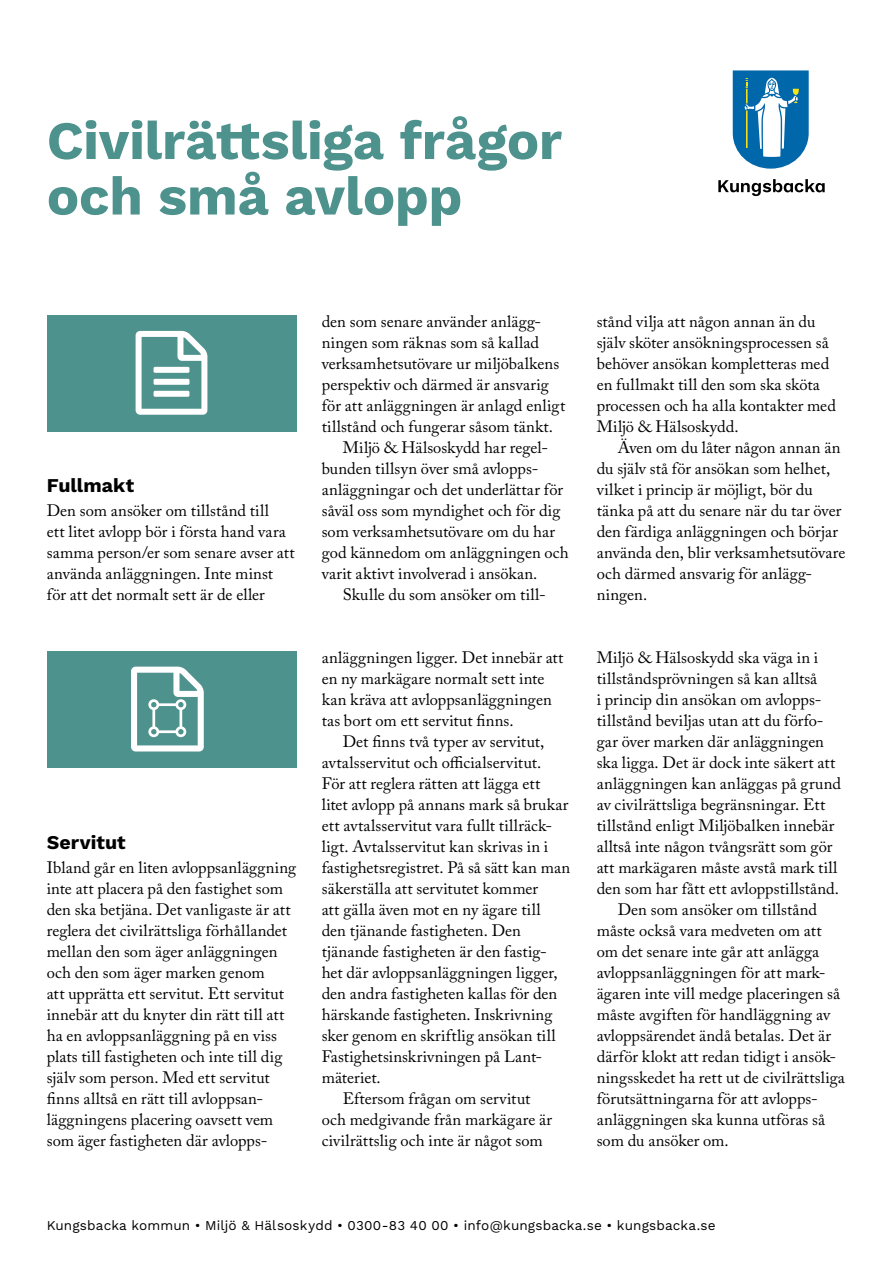
<style>
.page{position:relative;width:893px;height:1263px;background:#fff}
.page>*{position:absolute;margin:0;border:0;box-sizing:border-box;transform-origin:0 0}
.t1{font:700 54px/55.5px "Work Sans";letter-spacing:-.005em;color:#4e928d}
.t2{font:700 19.5px "Work Sans";letter-spacing:.005em;color:#000}
.t3{font:16.5px/21px "Adobe Caslon Pro";letter-spacing:.005em;color:#000}
.t4{font:13.5px "Work Sans";letter-spacing:.01em;color:#000}
</style>
<div class="page">
<svg style="left:733px;top:70px;width:76px;height:99px"></svg>
<svg style="left:718px;top:179px;width:107px;height:17px"></svg>
<div style="left:47px;top:315px;width:249px;height:116px;background:#4e928d"></div>
<div style="left:47px;top:651px;width:249px;height:116px;background:#4e928d"></div>
<svg style="left:136px;top:331px;width:71px;height:84px"></svg>
<svg style="left:131px;top:667px;width:73px;height:84px"></svg>
<h1 class="t1" style="left:47px;top:116px;width:517px">Civilrättsliga frågor och små avlopp</h1>
<p class="t2" style="left:47px;top:474px;width:89px">Fullmakt</p>
<p class="t3" style="left:47px;top:500px;width:249px">Den som ansöker om tillstånd till<br>ett litet avlopp bör i första hand vara samma person/er som senare avser att använda anläggningen. Inte minst för att det normalt sett är de eller</p>
<p class="t2" style="left:47px;top:831px;width:81px">Servitut</p>
<p class="t3" style="left:47px;top:857px;width:251px">Ibland går en liten avloppsanläggning inte att placera på den fastighet som den ska betjäna. Det vanligaste är att reglera det civilrättsliga förhållandet mellan den som äger anläggningen och den som äger marken genom<br>att upprätta ett servitut. Ett servitut innebär att du knyter din rätt till att ha en avloppsanläggning på en viss plats till fastigheten och inte till dig själv som person. Med ett servitut finns alltså en rätt till avloppsan&shy;läggningens placering oavsett vem som äger fastigheten där avlopps-</p>
<p class="t3" style="left:322px;top:311px;width:221px">den som senare använder anlägg-</p>
<p class="t3" style="left:322px;top:332px;width:219px">ningen som räknas som så kallad</p>
<p class="t3" style="left:322px;top:353px;width:239px">verksamhetsutövare ur miljöbalkens</p>
<p class="t3" style="left:322px;top:374px;width:229px">perspektiv och därmed är ansvarig</p>
<p class="t3" style="left:322px;top:395px;width:245px">för att anläggningen är anlagd enligt</p>
<p class="t3" style="left:322px;top:416px;width:233px">tillstånd och fungerar såsom tänkt.</p>
<p class="t3" style="left:343px;top:437px;width:207px">Miljö &amp; Hälsoskydd har regel-</p>
<p class="t3" style="left:322px;top:458px;width:218px">bunden tillsyn över små avlopps-</p>
<p class="t3" style="left:322px;top:479px;width:243px">anläggningar och det underlättar för</p>
<p class="t3" style="left:322px;top:500px;width:240px">såväl oss som myndighet och för dig</p>
<p class="t3" style="left:322px;top:521px;width:235px">som verksamhetsutövare om du har</p>
<p class="t3" style="left:322px;top:542px;width:248px">god kännedom om anläggningen och</p>
<p class="t3" style="left:322px;top:563px;width:217px">varit aktivt involverad i ansökan.</p>
<p class="t3" style="left:343px;top:584px;width:204px">Skulle du som ansöker om till-</p>
<p class="t3" style="left:322px;top:647px;width:243px">anläggningen ligger. Det innebär att en ny markägare normalt sett inte kan kräva att avloppsanläggningen tas bort om ett servitut finns.</p>
<p class="t3" style="left:343px;top:731px;width:203px">Det finns två typer av servitut,</p>
<p class="t3" style="left:322px;top:752px;width:221px">avtalsservitut och officialservitut.</p>
<p class="t3" style="left:322px;top:773px;width:220px">För att reglera rätten att lägga ett</p>
<p class="t3" style="left:322px;top:794px;width:248px">litet avlopp på annans mark så brukar</p>
<p class="t3" style="left:322px;top:815px;width:232px">ett avtalsservitut vara fullt tillräck-</p>
<p class="t3" style="left:322px;top:836px;width:228px">ligt. Avtalsservitut kan skrivas in i</p>
<p class="t3" style="left:322px;top:857px;width:250px">fastighetsregistret. På så sätt kan man</p>
<p class="t3" style="left:322px;top:878px;width:218px">säkerställa att servitutet kommer</p>
<p class="t3" style="left:322px;top:899px;width:220px">att gälla även mot en ny ägare till</p>
<p class="t3" style="left:322px;top:920px;width:201px">den tjänande fastigheten. Den</p>
<p class="t3" style="left:322px;top:941px;width:226px">tjänande fastigheten är den fastig-</p>
<p class="t3" style="left:322px;top:962px;width:238px">het där avloppsanläggningen ligger,</p>
<p class="t3" style="left:322px;top:983px;width:237px">den andra fastigheten kallas för den</p>
<p class="t3" style="left:322px;top:1004px;width:232px">härskande fastigheten. Inskrivning</p>
<p class="t3" style="left:322px;top:1025px;width:235px">sker genom en skriftlig ansökan till</p>
<p class="t3" style="left:322px;top:1046px;width:222px">Fastighetsinskrivningen på Lant-</p>
<p class="t3" style="left:322px;top:1067px;width:61px">mäteriet.</p>
<p class="t3" style="left:343px;top:1088px;width:189px">Eftersom frågan om servitut</p>
<p class="t3" style="left:322px;top:1109px;width:232px">och medgivande från markägare är</p>
<p class="t3" style="left:322px;top:1130px;width:222px">civilrättslig och inte är något som</p>
<p class="t3" style="left:597px;top:311px;width:241px">stånd vilja att någon annan än du själv sköter ansökningsprocessen så behöver ansökan kompletteras med en fullmakt till den som ska sköta processen och ha alla kontakter med<br>Miljö &amp; Hälsoskydd.</p>
<p class="t3" style="left:597px;top:437px;width:250px;text-indent:21px">Även om du låter någon annan än du själv stå för ansökan som helhet, vilket i princip är möjligt, bör du tänka på att du senare när du tar över den färdiga anläggningen och börjar använda den, blir verksamhetsutövare och därmed ansvarig för anlägg&shy;ningen.</p>
<p class="t3" style="left:597px;top:647px;width:223px">Miljö &amp; Hälsoskydd ska väga in i</p>
<p class="t3" style="left:597px;top:668px;width:222px">tillståndsprövningen så kan alltså</p>
<p class="t3" style="left:597px;top:689px;width:226px">i princip din ansökan om avlopps-</p>
<p class="t3" style="left:597px;top:710px;width:228px">tillstånd beviljas utan att du förfo-</p>
<p class="t3" style="left:597px;top:731px;width:229px">gar över marken där anläggningen</p>
<p class="t3" style="left:597px;top:752px;width:240px">ska ligga. Det är dock inte säkert att</p>
<p class="t3" style="left:597px;top:773px;width:246px">anläggningen kan anläggas på grund</p>
<p class="t3" style="left:597px;top:794px;width:230px">av civilrättsliga begränsningar. Ett</p>
<p class="t3" style="left:597px;top:815px;width:239px">tillstånd enligt Miljöbalken innebär</p>
<p class="t3" style="left:597px;top:836px;width:237px">alltså inte någon tvångsrätt som gör</p>
<p class="t3" style="left:597px;top:857px;width:242px">att markägaren måste avstå mark till</p>
<p class="t3" style="left:597px;top:878px;width:244px">den som har fått ett avloppstillstånd.</p>
<p class="t3" style="left:618px;top:899px;width:201px">Den som ansöker om tillstånd</p>
<p class="t3" style="left:597px;top:920px;width:227px">måste också vara medveten om att</p>
<p class="t3" style="left:597px;top:941px;width:224px">om det senare inte går att anlägga</p>
<p class="t3" style="left:597px;top:962px;width:230px">avloppsanläggningen för att mark-</p>
<p class="t3" style="left:597px;top:983px;width:245px">ägaren inte vill medge placeringen så</p>
<p class="t3" style="left:597px;top:1004px;width:235px">måste avgiften för handläggning av</p>
<p class="t3" style="left:597px;top:1025px;width:236px">avloppsärendet ändå betalas. Det är</p>
<p class="t3" style="left:597px;top:1046px;width:241px">därför klokt att redan tidigt i ansök-</p>
<p class="t3" style="left:597px;top:1067px;width:250px">ningsskedet ha rett ut de civilrättsliga</p>
<p class="t3" style="left:597px;top:1088px;width:223px">förutsättningarna för att avlopps-</p>
<p class="t3" style="left:597px;top:1109px;width:230px">anläggningen ska kunna utföras så</p>
<p class="t3" style="left:597px;top:1130px;width:133px">som du ansöker om.</p>
<p class="t4" style="left:47px;top:1217px;width:670px">Kungsbacka kommun • Miljö &amp; Hälsoskydd • 0300-83 40 00 • info@kungsbacka.se • kungsbacka.se</p>
</div>
